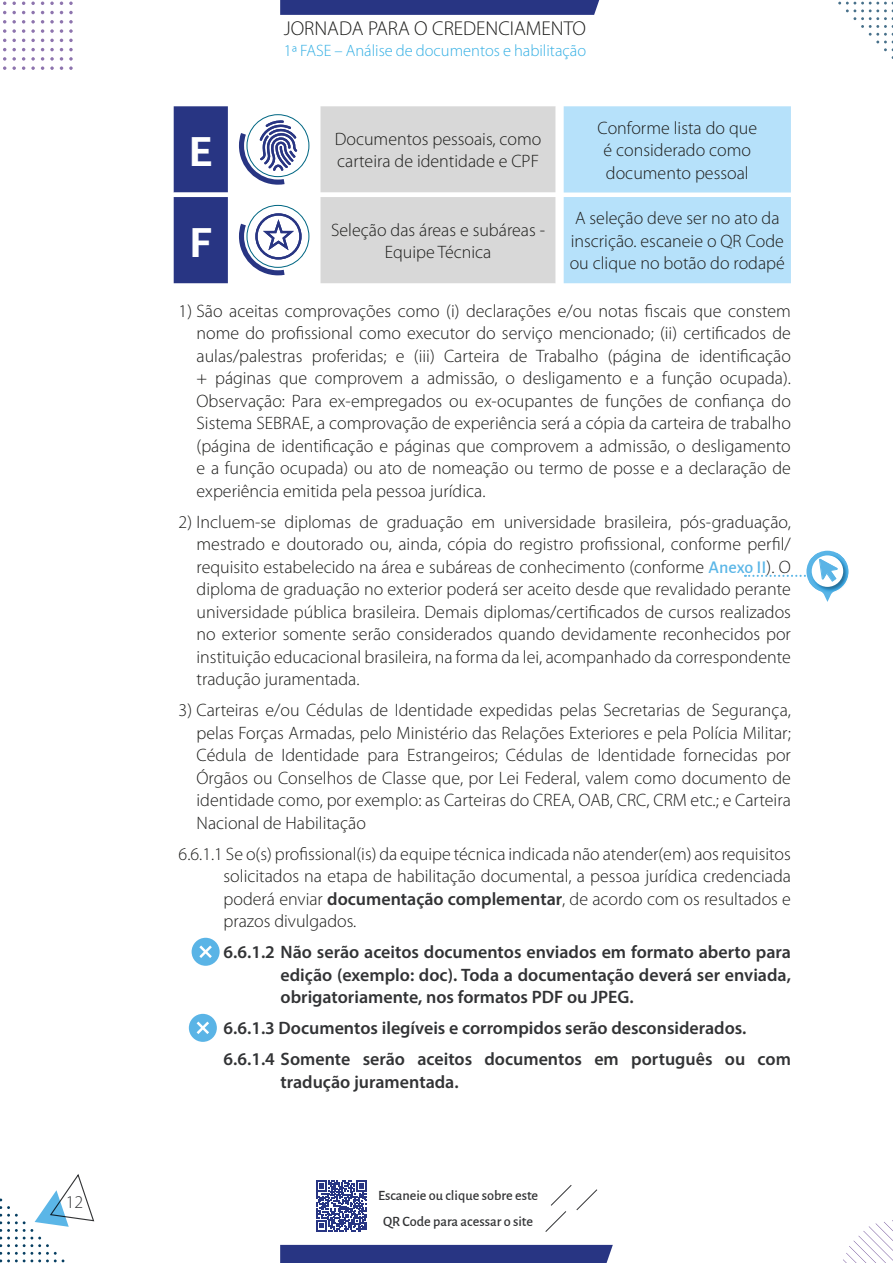
<style>
.page{position:relative;width:893px;height:1263px;background:#fff}
.page>*{position:absolute;margin:0;border:0;box-sizing:border-box;transform-origin:0 0}
.t1{font:700 42px "Campuni";color:#fff}
.t2{font:300 20.1px "Myriad Pro";color:#1d1d1b}
.t3{font:300 18px/22.5px "Myriad Pro";color:#1d1d1b;text-align:justify}
.t4{font:600 18px/22.5px "Myriad Pro";color:#323335;text-align:justify}
.t5{font:300 18px "Myriad Pro";color:#323335}
.t6{font:300 16.5px "Myriad Pro";color:#36b0e4}
.t7{font:500 14.25px/25.7px "Alegreya Sans";color:#323335;text-align:center}
.s1{font-family:"Alegreya Sans";font-weight:500;color:#5bb6e7}
.s2{font-weight:600;color:#323335}
</style>
<div class="page">
<svg style="left:3px;top:57px;width:3px;height:13px"></svg>
<svg style="left:3px;top:20px;width:3px;height:13px"></svg>
<svg style="left:12px;top:57px;width:4px;height:13px"></svg>
<svg style="left:12px;top:48px;width:4px;height:3px"></svg>
<svg style="left:12px;top:39px;width:4px;height:3px"></svg>
<svg style="left:12px;top:20px;width:4px;height:13px"></svg>
<svg style="left:12px;top:11px;width:4px;height:3px"></svg>
<svg style="left:12px;top:2px;width:4px;height:3px"></svg>
<svg style="left:22px;top:57px;width:3px;height:13px"></svg>
<svg style="left:22px;top:20px;width:3px;height:13px"></svg>
<svg style="left:31px;top:57px;width:4px;height:13px"></svg>
<svg style="left:31px;top:48px;width:4px;height:3px"></svg>
<svg style="left:31px;top:39px;width:4px;height:3px"></svg>
<svg style="left:31px;top:20px;width:4px;height:13px"></svg>
<svg style="left:31px;top:11px;width:4px;height:3px"></svg>
<svg style="left:31px;top:2px;width:4px;height:3px"></svg>
<svg style="left:41px;top:57px;width:3px;height:13px"></svg>
<svg style="left:41px;top:20px;width:3px;height:13px"></svg>
<svg style="left:50px;top:57px;width:4px;height:13px"></svg>
<svg style="left:50px;top:48px;width:4px;height:3px"></svg>
<svg style="left:50px;top:39px;width:4px;height:3px"></svg>
<svg style="left:50px;top:20px;width:4px;height:13px"></svg>
<svg style="left:50px;top:11px;width:4px;height:3px"></svg>
<svg style="left:50px;top:2px;width:4px;height:3px"></svg>
<svg style="left:60px;top:57px;width:3px;height:13px"></svg>
<svg style="left:60px;top:20px;width:3px;height:13px"></svg>
<svg style="left:69px;top:57px;width:4px;height:13px"></svg>
<svg style="left:69px;top:48px;width:4px;height:3px"></svg>
<svg style="left:69px;top:39px;width:4px;height:3px"></svg>
<svg style="left:69px;top:20px;width:4px;height:13px"></svg>
<svg style="left:69px;top:11px;width:4px;height:3px"></svg>
<svg style="left:69px;top:2px;width:4px;height:3px"></svg>
<svg style="left:843px;top:1220px;width:50px;height:43px"></svg>
<svg style="left:838px;top:2px;width:55px;height:57px"></svg>
<svg style="left:280px;top:0;width:320px;height:15px"></svg>
<div style="left:280px;top:1245px;width:333px;height:18px;background:#283583"></div>
<svg style="left:316px;top:1180px;width:51px;height:51px"></svg>
<svg style="left:0;top:1174px;width:95px;height:88px"></svg>
<svg style="left:545px;top:1185px;width:53px;height:47px"></svg>
<svg style="left:174px;top:106px;width:390px;height:177px;fill:#d8d8d8"></svg>
<div style="left:564px;top:106px;width:227px;height:177px;background:#b6e1fa"></div>
<svg style="left:239px;top:106px;width:70px;height:169px"></svg>
<svg style="left:745px;top:551px;width:103px;height:51px"></svg>
<svg style="left:192px;top:938px;width:28px;height:28px"></svg>
<svg style="left:189px;top:1014px;width:28px;height:28px"></svg>
<p class="t5" style="left:66px;top:1191px;width:19px">12</p>
<p class="t2" style="left:284px;top:16px;width:304px">JORNADA PARA O CREDENCIAMENTO</p>
<p class="t6" style="left:284px;top:40px;width:304px">1ª FASE – Análise de documentos e habilitação</p>
<h1 class="t1" style="left:189px;top:124px;width:26px">E</h1>
<p class="t3" style="left:335px;top:127px;width:208px">Documentos pessoais, como carteira de identidade e CPF</p>
<p class="t3" style="left:597px;top:116px;width:161px;text-align:center">Conforme lista do que é considerado como documento pessoal</p>
<h1 class="t1" style="left:189px;top:215px;width:25px">F</h1>
<p class="t3" style="left:331px;top:218px;width:215px;text-align:center">Seleção das áreas e subáreas -<br>Equipe Técnica</p>
<p class="t3" style="left:570px;top:207px;width:217px;text-align:center">A seleção deve ser no ato da inscrição. escaneie o QR Code ou clique no botão do rodapé</p>
<p class="t3" style="left:197px;top:299px;width:596px;text-indent:-18px">1) São aceitas comprovações como (i) declarações e/ou notas fiscais que constem nome do profissional como executor do serviço mencionado; (ii) certificados de aulas/palestras proferidas; e (iii) Carteira de Trabalho (página de identificação + páginas que comprovem a admissão, o desligamento e a função ocupada).<br>Observação: Para ex-empregados ou ex-ocupantes de funções de confiança do Sistema SEBRAE, a comprovação de experiência será a cópia da carteira de trabalho (página de identificação e páginas que comprovem a admissão, o desligamento e a função ocupada) ou ato de nomeação ou termo de posse e a declaração de experiência emitida pela pessoa jurídica.</p>
<p class="t3" style="left:197px;top:510px;width:596px;text-indent:-18px">2) Incluem-se diplomas de graduação em universidade brasileira, pós-graduação, mestrado e doutorado ou, ainda, cópia do registro profissional, conforme perfil/ requisito estabelecido na área e subáreas de conhecimento (conforme <span class="s1">Anexo II</span>). O diploma de graduação no exterior poderá ser aceito desde que revalidado perante universidade pública brasileira. Demais diplomas/certificados de cursos realizados no exterior somente serão considerados quando devidamente reconhecidos por instituição educacional brasileira, na forma da lei, acompanhado da correspondente tradução juramentada.</p>
<p class="t3" style="left:197px;top:699px;width:596px;text-indent:-18px">3) Carteiras e/ou Cédulas de Identidade expedidas pelas Secretarias de Segurança, pelas Forças Armadas, pelo Ministério das Relações Exteriores e pela Polícia Militar; Cédula de Identidade para Estrangeiros; Cédulas de Identidade fornecidas por Órgãos ou Conselhos de Classe que, por Lei Federal, valem como documento de identidade como, por exemplo: as Carteiras do CREA, OAB, CRC, CRM etc.; e Carteira Nacional de Habilitação</p>
<p class="t3" style="left:224px;top:842px;width:569px;text-indent:-45px">6.6.1.1 Se o(s) profissional(is) da equipe técnica indicada não atender(em) aos requisitos solicitados na etapa de habilitação documental, a pessoa jurídica credenciada poderá enviar <span class="s2">documentação complementar</span>, de acordo com os resultados e prazos divulgados.</p>
<p class="t4" style="left:281px;top:940px;width:512px;text-indent:-57px">6.6.1.2 Não serão aceitos documentos enviados em formato aberto para edição (exemplo: doc). Toda a documentação deverá ser enviada, obrigatoriamente, nos formatos PDF ou JPEG.</p>
<p class="t4" style="left:224px;top:1012px;width:569px;line-height:31px">6.6.1.3 Documentos ilegíveis e corrompidos serão desconsiderados.<br>6.6.1.4 Somente serão aceitos documentos em português ou com</p>
<p class="t4" style="left:281px;top:1070px;width:180px">tradução juramentada.</p>
<p class="t7" style="left:378px;top:1182px;width:162px">Escaneie ou clique sobre este<br>QR Code para acessar o site</p>
</div>
